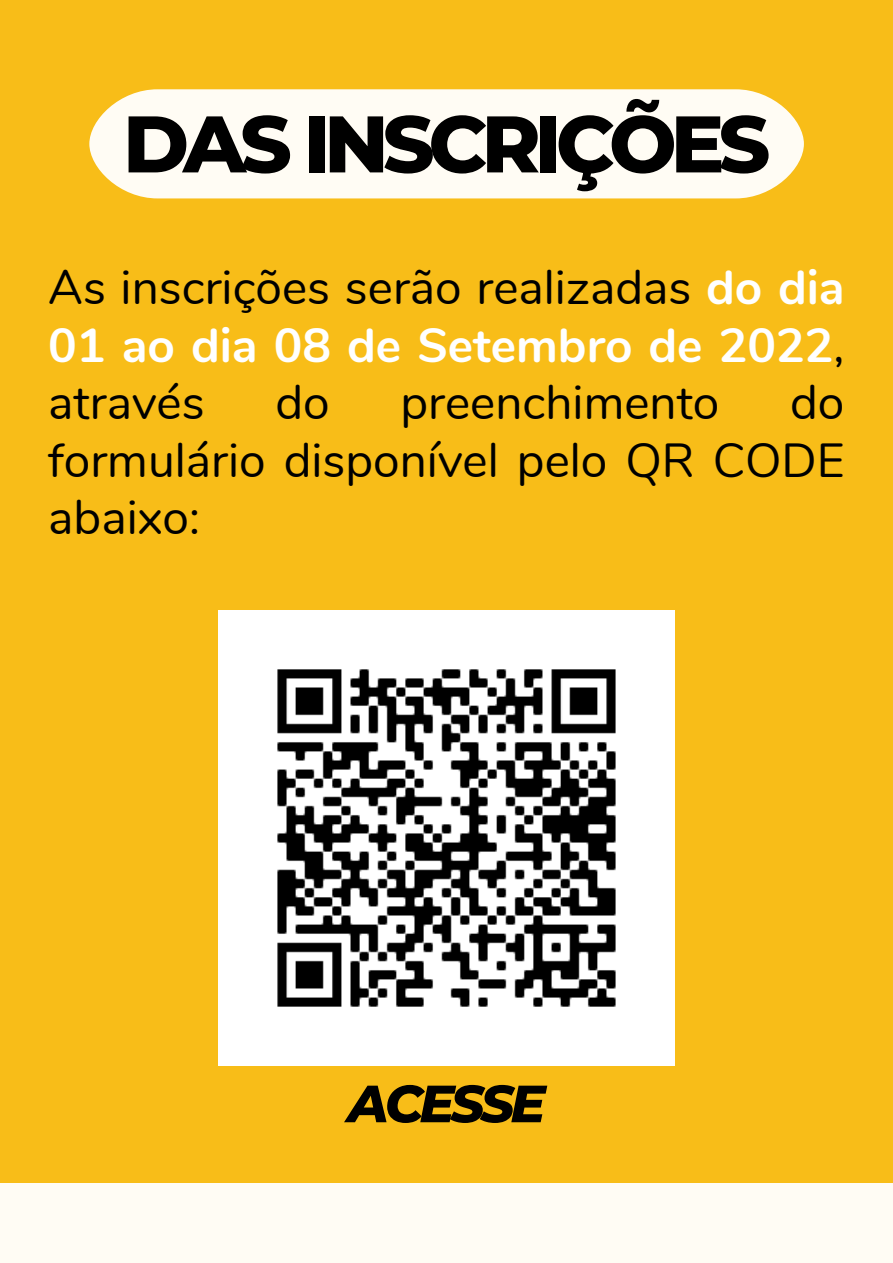
<style>
.page{position:relative;width:893px;height:1263px;background:#f8bd18}
.page>*{position:absolute;margin:0;border:0;box-sizing:border-box;transform-origin:0 0}
.t1{font:800 80.03px "Montserrat";letter-spacing:-.075em;color:#000}
.t2{font:italic 800 52.28px "Montserrat";letter-spacing:-.075em;color:#000}
.t3{font:47.78px/57.4px "Nunito";color:#000;text-align:justify}
.s1{font-weight:700;color:#fff}
</style>
<div class="page">
<div style="left:0;top:1184px;width:893px;height:79px;background:#fffcf4"></div>
<div style="left:89px;top:89px;width:715px;height:109px;background:#fffcf4"></div>
<img style="left:219px;top:610px;width:455px;height:455px">
<h1 class="t1" style="left:123px;top:95px;width:649px">DAS INSCRIÇÕES</h1>
<p class="t3" style="left:48px;top:260px;width:798px">As inscrições serão realizadas <span class="s1">do dia 01 ao dia 08 de Setembro de 2022</span>, através</p>
<p class="t3" style="left:48px;top:375px;width:798px;text-indent:742px">do formulário disponível pelo QR CODE abaixo:</p>
<p class="t3" style="left:275px;top:375px;width:56px">do</p>
<p class="t3" style="left:400px;top:375px;width:321px">preenchimento</p>
<p class="t2" style="left:347px;top:1071px;width:199px">ACESSE</p>
</div>
